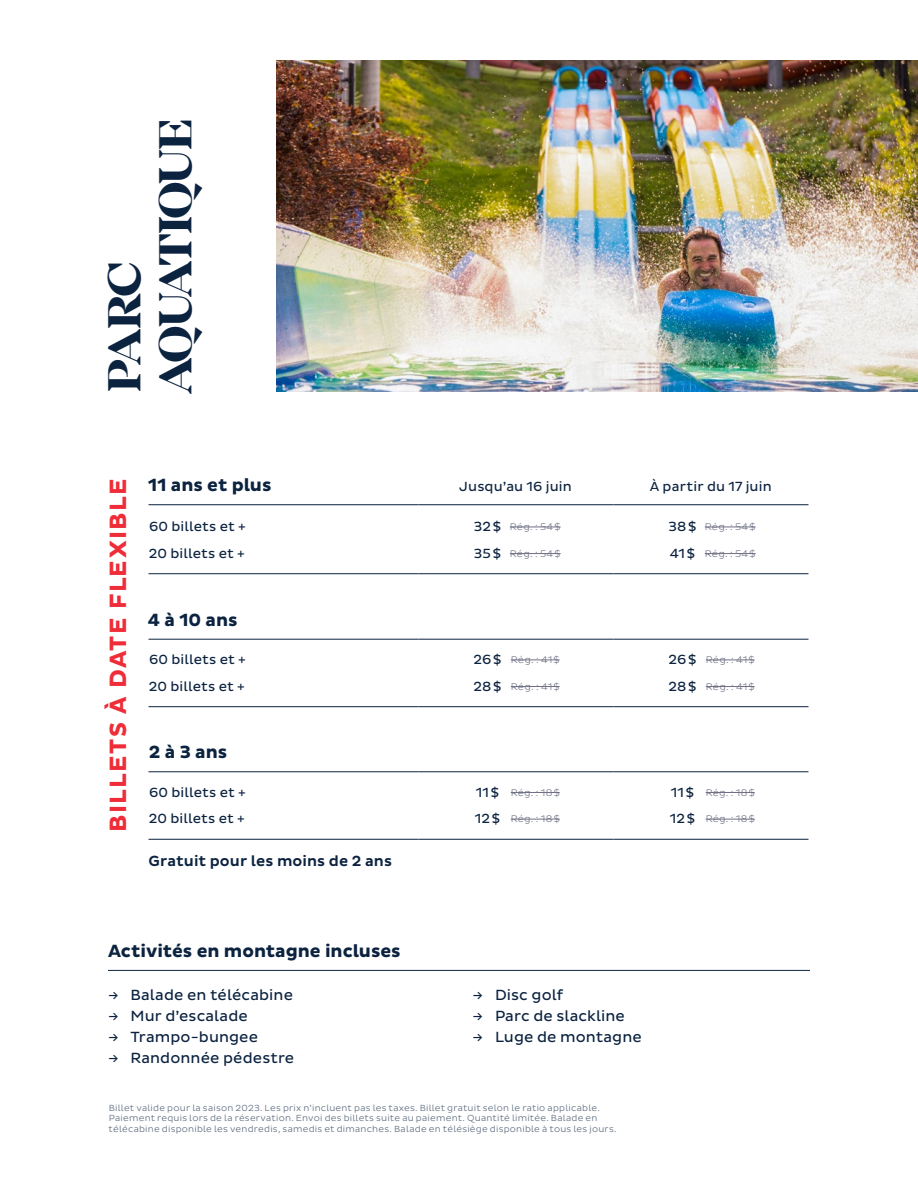
<style>
.page{position:relative;width:918px;height:1188px;background:#fff}
.page>*{position:absolute;margin:0;border:0;box-sizing:border-box;transform-origin:0 0}
.t1{font:700 48px/51px "Mirador";letter-spacing:-.05em;color:#0c2340}
.t2{font:700 24px "Pluto Sans";letter-spacing:.06em;color:#ee2d38}
.t3{font:700 18px "Pluto Sans";color:#0c2340}
.t4{font:15px/21px "Pluto Sans";letter-spacing:.005em;color:#0c2340}
.t5{font:500 15px "Pluto Sans";letter-spacing:.005em;color:#0c2340}
.t6{font:13.5px "Pluto Sans";letter-spacing:.01em;color:#0c2340}
.t7{font:300 9.75px "Pluto Sans";letter-spacing:.025em;color:#6f7085}
.t8{font:300 9px/10.5px "Pluto Sans";letter-spacing:.025em;color:#556579}
.s1{font-weight:400;font-size:13.5px;color:#0c2340}
</style>
<div class="page">
<img style="left:277px;top:60px;width:641px;height:332px">
<hr style="left:148px;top:504px;width:270px;height:1px;background:#0c2340">
<hr style="left:418px;top:504px;width:196px;height:1px;background:#0c2340">
<hr style="left:614px;top:504px;width:194px;height:1px;background:#0c2340">
<hr style="left:148px;top:573px;width:270px;height:1px;background:#0c2340">
<hr style="left:418px;top:573px;width:196px;height:1px;background:#0c2340">
<hr style="left:614px;top:573px;width:194px;height:1px;background:#0c2340">
<hr style="left:510px;top:527px;width:51px;height:1px;background:#6f7085">
<hr style="left:705px;top:527px;width:51px;height:1px;background:#6f7085">
<hr style="left:510px;top:553px;width:51px;height:1px;background:#6f7085">
<hr style="left:705px;top:553px;width:51px;height:1px;background:#6f7085">
<hr style="left:148px;top:639px;width:270px;height:1px;background:#0c2340">
<hr style="left:418px;top:639px;width:196px;height:1px;background:#0c2340">
<hr style="left:614px;top:639px;width:194px;height:1px;background:#0c2340">
<hr style="left:148px;top:706px;width:270px;height:1px;background:#0c2340">
<hr style="left:418px;top:706px;width:196px;height:1px;background:#0c2340">
<hr style="left:614px;top:706px;width:194px;height:1px;background:#0c2340">
<hr style="left:511px;top:660px;width:49px;height:1px;background:#6f7085">
<hr style="left:706px;top:660px;width:49px;height:1px;background:#6f7085">
<hr style="left:511px;top:686px;width:49px;height:1px;background:#6f7085">
<hr style="left:706px;top:686px;width:49px;height:1px;background:#6f7085">
<hr style="left:148px;top:771px;width:270px;height:1px;background:#0c2340">
<hr style="left:418px;top:771px;width:196px;height:1px;background:#0c2340">
<hr style="left:614px;top:771px;width:194px;height:1px;background:#0c2340">
<hr style="left:148px;top:839px;width:270px;height:1px;background:#0c2340">
<hr style="left:418px;top:839px;width:196px;height:1px;background:#0c2340">
<hr style="left:614px;top:839px;width:194px;height:1px;background:#0c2340">
<hr style="left:511px;top:792px;width:49px;height:1px;background:#6f7085">
<hr style="left:706px;top:792px;width:49px;height:1px;background:#6f7085">
<hr style="left:511px;top:819px;width:49px;height:1px;background:#6f7085">
<hr style="left:706px;top:819px;width:49px;height:1px;background:#6f7085">
<hr style="left:108px;top:970px;width:702px;height:1px;background:#0c2340">
<h1 class="t1" style="left:100px;top:394px;width:277px;rotate:-90deg">PARC<br>AQUATIQUE</h1>
<h2 class="t2" style="left:104px;top:832px;width:355px;rotate:-90deg">BILLETS À DATE FLEXIBLE</h2>
<h3 class="t3" style="left:148px;top:475px;width:125px">11 ans et plus</h3>
<h3 class="t6" style="left:459px;top:479px;width:114px">Jusqu’au 16 juin</h3>
<h3 class="t6" style="left:650px;top:479px;width:123px">À partir du 17 juin</h3>
<h3 class="t6" style="left:149px;top:519px;width:98px">60 billets et +</h3>
<p class="t7" style="left:474px;top:521px;width:88px"><span class="s1">32$</span> Rég. : 54$</p>
<p class="t7" style="left:668px;top:521px;width:89px"><span class="s1">38$</span> Rég. : 54$</p>
<h3 class="t6" style="left:149px;top:546px;width:97px">20 billets et +</h3>
<p class="t7" style="left:474px;top:548px;width:88px"><span class="s1">35$</span> Rég. : 54$</p>
<p class="t7" style="left:670px;top:548px;width:87px"><span class="s1">41$</span> Rég. : 54$</p>
<h3 class="t3" style="left:148px;top:609px;width:91px">4 à 10 ans</h3>
<h3 class="t6" style="left:149px;top:652px;width:98px">60 billets et +</h3>
<p class="t7" style="left:473px;top:654px;width:88px"><span class="s1">26$</span> Rég. : 41$</p>
<p class="t7" style="left:668px;top:654px;width:88px"><span class="s1">26$</span> Rég. : 41$</p>
<h3 class="t6" style="left:149px;top:679px;width:97px">20 billets et +</h3>
<p class="t7" style="left:474px;top:681px;width:88px"><span class="s1">28$</span> Rég. : 41$</p>
<p class="t7" style="left:669px;top:681px;width:88px"><span class="s1">28$</span> Rég. : 41$</p>
<h3 class="t3" style="left:149px;top:742px;width:80px">2 à 3 ans</h3>
<h3 class="t6" style="left:149px;top:784px;width:98px">60 billets et +</h3>
<p class="t7" style="left:476px;top:787px;width:85px"><span class="s1">11$</span> Rég. : 18$</p>
<p class="t7" style="left:671px;top:787px;width:85px"><span class="s1">11$</span> Rég. : 18$</p>
<h3 class="t6" style="left:149px;top:811px;width:97px">20 billets et +</h3>
<p class="t7" style="left:475px;top:814px;width:86px"><span class="s1">12$</span> Rég. : 18$</p>
<p class="t7" style="left:670px;top:814px;width:86px"><span class="s1">12$</span> Rég. : 18$</p>
<h3 class="t5" style="left:148px;top:853px;width:245px">Gratuit pour les moins de 2 ans</h3>
<h3 class="t3" style="left:108px;top:941px;width:294px">Activités en montagne incluses</h3>
<h3 class="t4" style="left:108px;top:985px;width:188px">-&gt; Balade en télécabine -&gt; Mur d’escalade<br>-&gt; Trampo-bungee<br>-&gt; Randonnée pédestre</h3>
<h3 class="t4" style="left:472px;top:985px;width:171px">-&gt; Disc golf<br>-&gt; Parc de slackline<br>-&gt; Luge de montagne</h3>
<p class="t8" style="left:109px;top:1102px;width:509px">Billet valide pour la saison 2023. Les prix n’incluent pas les taxes. Billet gratuit selon le ratio applicable.<br>Paiement requis lors de la réservation. Envoi des billets suite au paiement. Quantité limitée. Balade en télécabine disponible les vendredis, samedis et dimanches. Balade en télésiège disponible à tous les jours.</p>
</div>
